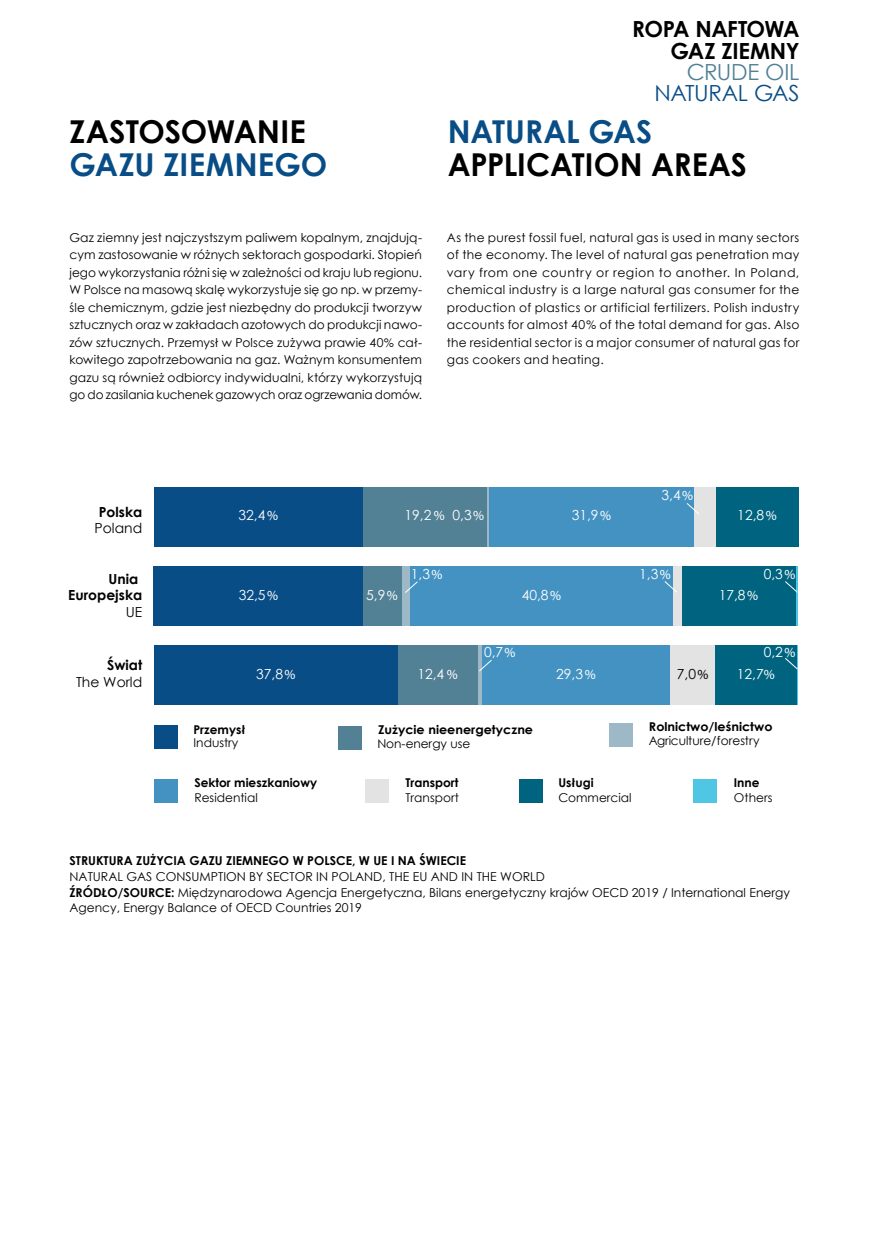
<style>
.page{position:relative;width:869px;height:1241px;background:#fff}
.page>*{position:absolute;margin:0;border:0;box-sizing:border-box;transform-origin:0 0}
.t1{font:700 31.5px "Century Gothic";letter-spacing:-.005em;color:#000}
.t2{font:700 31.5px "Century Gothic";color:#094d86}
.t3{font:700 22.22px/21px "Century Gothic";letter-spacing:-.03em;color:#000;text-align:right}
.t4{font:22.22px "Century Gothic";letter-spacing:-.02em;color:#094d86}
.t5{font:22.22px "Century Gothic";letter-spacing:-.015em;color:#528095}
.t6{font:13.83px "Century Gothic";color:#fff}
.t7{font:700 13.83px/16.6px "Century Gothic";color:#000;text-align:right}
.t8{font:13.83px "Century Gothic";color:#000}
.t9{font:12.25px/17.5px "Century Gothic";color:#000;text-align:justify}
.t10{font:700 12.25px "Century Gothic";color:#000}
.t11{font:12.08px "Century Gothic";color:#000}
.t12{font:700 12.08px "Century Gothic";color:#000}
.t13{font:700 12.08px "Century Gothic";color:#000;scale:1.05 1}
.s1{font-family:"Switzerland";font-weight:300}
.s2{font-weight:700}
</style>
<div class="page">
<hr style="left:795px;top:566px;width:2px;height:59px;background:#4fc7e4">
<hr style="left:796px;top:645px;width:1px;height:59px;background:#4fc7e4">
<div style="left:714px;top:645px;width:82px;height:59px;background:#006480"></div>
<div style="left:680px;top:566px;width:115px;height:59px;background:#006480"></div>
<div style="left:715px;top:487px;width:82px;height:59px;background:#006480"></div>
<div style="left:481px;top:645px;width:189px;height:59px;background:#4392c1"></div>
<div style="left:410px;top:566px;width:262px;height:59px;background:#4392c1"></div>
<div style="left:488px;top:487px;width:206px;height:59px;background:#4392c1"></div>
<div style="left:670px;top:645px;width:44px;height:59px;background:#e3e3e3"></div>
<div style="left:672px;top:566px;width:8px;height:59px;background:#e3e3e3"></div>
<div style="left:694px;top:487px;width:21px;height:59px;background:#e3e3e3"></div>
<svg style="left:477px;top:645px;width:4px;height:59px"></svg>
<div style="left:401px;top:566px;width:9px;height:59px;background:#9db9c8"></div>
<hr style="left:486px;top:487px;width:2px;height:59px;background:#9db9c8">
<div style="left:397px;top:645px;width:80px;height:59px;background:#528095"></div>
<div style="left:362px;top:566px;width:39px;height:59px;background:#528095"></div>
<div style="left:362px;top:487px;width:124px;height:59px;background:#528095"></div>
<div style="left:154px;top:645px;width:243px;height:59px;background:#094d86"></div>
<div style="left:154px;top:566px;width:209px;height:59px;background:#094d86"></div>
<div style="left:154px;top:487px;width:208px;height:59px;background:#094d86"></div>
<div style="left:365px;top:779px;width:23px;height:23px;background:#e3e3e3"></div>
<div style="left:154px;top:725px;width:23px;height:24px;background:#094d86"></div>
<div style="left:154px;top:779px;width:23px;height:23px;background:#4392c1"></div>
<div style="left:693px;top:779px;width:23px;height:23px;background:#4fc7e4"></div>
<div style="left:609px;top:723px;width:23px;height:23px;background:#9db9c8"></div>
<div style="left:338px;top:726px;width:23px;height:23px;background:#528095"></div>
<div style="left:519px;top:779px;width:23px;height:23px;background:#006480"></div>
<svg style="left:478px;top:658px;width:14px;height:14px"></svg>
<svg style="left:405px;top:581px;width:13px;height:12px"></svg>
<svg style="left:664px;top:580px;width:13px;height:13px"></svg>
<svg style="left:785px;top:580px;width:13px;height:13px"></svg>
<svg style="left:785px;top:657px;width:13px;height:13px"></svg>
<svg style="left:686px;top:503px;width:13px;height:11px"></svg>
<h1 class="t1" style="left:69px;top:107px;width:238px">ZASTOSOWANIE</h1>
<h1 class="t2" style="left:69px;top:141px;width:259px">GAZU ZIEMNEGO</h1>
<h2 class="t3" style="left:632px;top:18px;width:169px">ROPA NAFTOWA<br>GAZ ZIEMNY</h2>
<h2 class="t5" style="left:686px;top:56px;width:114px">CRUDE OIL</h2>
<h2 class="t4" style="left:654px;top:77px;width:146px">NATURAL GAS</h2>
<h1 class="t2" style="left:447px;top:107px;width:206px">NATURAL GAS</h1>
<h1 class="t1" style="left:447px;top:141px;width:300px">APPLICATION AREAS</h1>
<p class="t9" style="left:69px;top:228px;width:354px">Gaz ziemny jest najczystszym paliwem kopalnym, znajdują&shy;cym zastosowanie w różnych sektorach gospodarki. Stopień jego wykorzystania różni się w zależności od kraju lub regionu.<br>W Polsce na masową skalę wykorzystuje się go np. w przemy&shy;śle chemicznym, gdzie jest niezbędny do produkcji tworzyw sztucznych oraz w zakładach azotowych do produkcji nawo&shy;zów sztucznych. Przemysł w Polsce zużywa prawie 40<span class="s1">%</span> cał&shy;kowitego zapotrzebowania na gaz. Ważnym konsumentem gazu są również odbiorcy indywidualni, którzy wykorzystują go do zasilania kuchenek gazowych oraz ogrzewania domów.</p>
<p class="t9" style="left:446px;top:228px;width:354px">As the purest fossil fuel, natural gas is used in many sectors of the economy. The level of natural gas penetration may vary from one country or region to another. In Poland, chemical industry is a large natural gas consumer for the production of plastics or artificial fertilizers. Polish industry accounts for almost 40<span class="s1">%</span> of the total demand for gas. Also the residential sector is a major consumer of natural gas for gas cookers and heating.</p>
<p class="t7" style="left:99px;top:502px;width:45px">Polska</p>
<p class="t8" style="left:95px;top:518px;width:49px">Poland</p>
<p class="t7" style="left:68px;top:569px;width:75px">Unia<br>Europejska</p>
<p class="t8" style="left:126px;top:602px;width:18px">UE</p>
<p class="t7" style="left:107px;top:656px;width:36px">Świat</p>
<p class="t8" style="left:76px;top:672px;width:68px">The World</p>
<p class="t6" style="left:661px;top:485px;width:33px">3,4<span class="s1">%</span></p>
<p class="t6" style="left:238px;top:505px;width:41px">32,4<span class="s1">%</span></p>
<p class="t6" style="left:404px;top:505px;width:81px">19,2 <span class="s1">%</span> 0,3<span class="s1">%</span></p>
<p class="t6" style="left:571px;top:505px;width:41px">31,9<span class="s1">%</span></p>
<p class="t6" style="left:737px;top:505px;width:41px">12,8<span class="s1">%</span></p>
<p class="t6" style="left:410px;top:564px;width:33px">1,3<span class="s1">%</span></p>
<p class="t6" style="left:639px;top:564px;width:33px">1,3<span class="s1">%</span></p>
<p class="t6" style="left:763px;top:564px;width:33px">0,3<span class="s1">%</span></p>
<p class="t6" style="left:238px;top:585px;width:41px">32,5<span class="s1">%</span></p>
<p class="t6" style="left:366px;top:585px;width:33px">5,9<span class="s1">%</span></p>
<p class="t6" style="left:521px;top:585px;width:41px">40,8<span class="s1">%</span></p>
<p class="t6" style="left:718px;top:585px;width:41px">17,8<span class="s1">%</span></p>
<p class="t6" style="left:484px;top:642px;width:33px">0,7<span class="s1">%</span></p>
<p class="t6" style="left:763px;top:642px;width:33px">0,2<span class="s1">%</span></p>
<p class="t6" style="left:256px;top:663px;width:41px">37,8<span class="s1">%</span></p>
<p class="t6" style="left:417px;top:663px;width:42px">12,4 <span class="s1">%</span></p>
<p class="t6" style="left:556px;top:663px;width:41px">29,3<span class="s1">%</span></p>
<p class="t8" style="left:676px;top:663px;width:33px">7,0<span class="s1">%</span></p>
<p class="t6" style="left:736px;top:663px;width:39px">12,7<span class="s1">%</span></p>
<p class="t12" style="left:193px;top:720px;width:53px">Przemysł</p>
<p class="t11" style="left:193px;top:734px;width:46px">Industry</p>
<p class="t12" style="left:194px;top:773px;width:124px">Sektor mieszkaniowy</p>
<p class="t11" style="left:194px;top:789px;width:65px">Residential</p>
<p class="t13" style="left:378px;top:720px;width:149px">Zużycie nieenergetyczne</p>
<p class="t11" style="left:377px;top:734px;width:94px">Non-energy use</p>
<p class="t12" style="left:405px;top:773px;width:54px">Transport</p>
<p class="t11" style="left:405px;top:789px;width:55px">Transport</p>
<p class="t12" style="left:558px;top:773px;width:37px">Usługi</p>
<p class="t11" style="left:558px;top:789px;width:75px">Commercial</p>
<p class="t13" style="left:648px;top:717px;width:119px">Rolnictwo/leśnictwo</p>
<p class="t11" style="left:648px;top:731px;width:112px">Agriculture/forestry</p>
<p class="t12" style="left:733px;top:773px;width:27px">Inne</p>
<p class="t11" style="left:733px;top:789px;width:40px">Others</p>
<p class="t10" style="left:69px;top:851px;width:15px">Struktura</p>
<p class="t10" style="left:136px;top:851px;width:9px">zużycia</p>
<p class="t10" style="left:189px;top:851px;width:9px">gazu</p>
<p class="t10" style="left:226px;top:851px;width:9px">ziemnego</p>
<p class="t10" style="left:292px;top:851px;width:30px">w Polsce</p>
<p class="t10" style="left:352px;top:851px;width:82px">, w UE i na świecie</p>
<p class="t9" style="left:69px;top:867px;width:96px">Natu ral gas consu</p>
<p class="t9" style="left:199px;top:867px;width:19px">mption</p>
<p class="t9" style="left:249px;top:867px;width:40px">by secto</p>
<p class="t9" style="left:69px;top:868px;width:721px;line-height:15.8px;text-align:left;text-indent:236px">r in Poland, th e EU and in th e world<br><span class="s2">ŹRÓDŁO/SOURCE:</span> Międzynarodowa Agencja Energetyczna, Bilans energetyczny krajów OECD 2019 / International Energy<br>Agency, Energy Balance of OECD Countries 2019</p>
</div>
